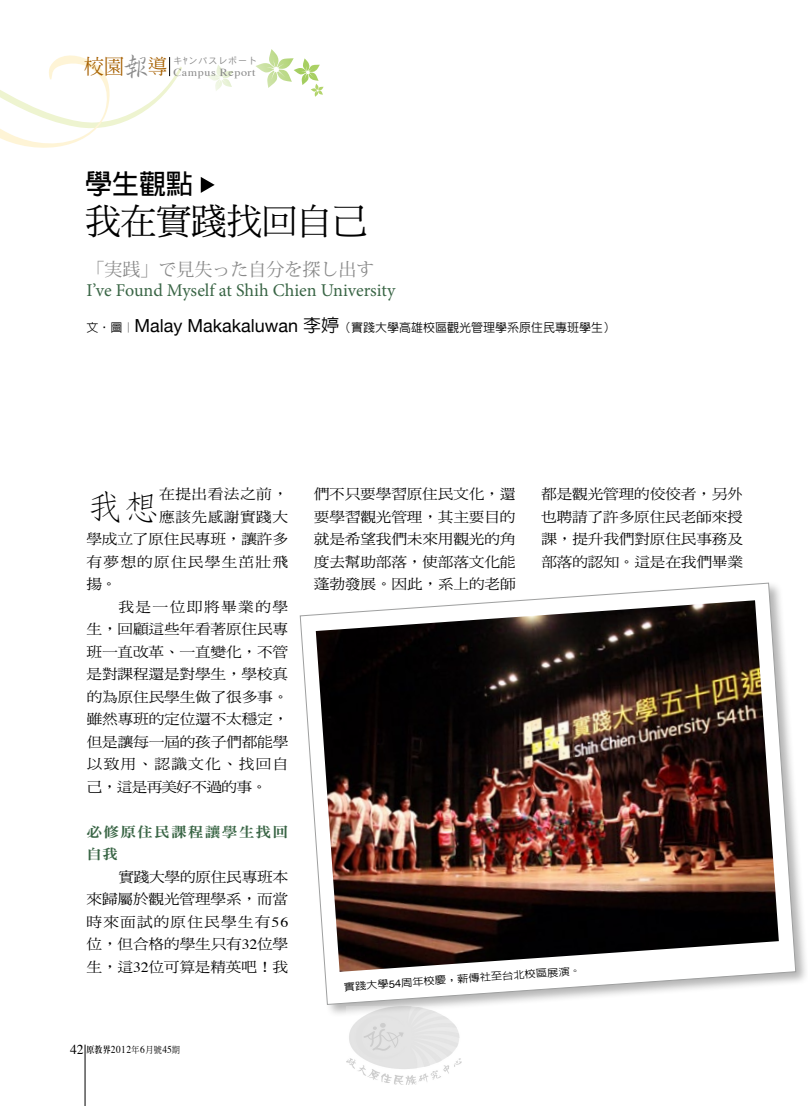
<style>
.page{position:relative;width:808px;height:1106px;background:#fff}
.page>*{position:absolute;margin:0;border:0;box-sizing:border-box;transform-origin:0 0}
.t1{font:36px "DF Ming Std W5";letter-spacing:-.02em;color:#000}
.t2{font:300 34.35px "AR Fang Song B5 HK";color:#000;scale:1.11 1}
.t3{font:700 27px "AR Hei B5";color:#000}
.t4{font:18px/20.7px "Minion Pro";color:#396545}
.t5{font:14.1px/22.5px "DF Ming Std W5";letter-spacing:-.015em;color:#000;text-align:justify;scale:1.11 1}
.t6{font:14.1px "DF Ming Std W5";letter-spacing:.075em;color:#000;scale:1.11 1}
.t7{font:14.1px "DF Ming Std W5";letter-spacing:.025em;color:#000;scale:1.11 1}
.t8{font:14.1px "DF Ming Std W9";letter-spacing:.075em;color:#396545;scale:1.11 1}
.t9{font:14.1px "DF Ming Std W5";letter-spacing:.065em;color:#000;scale:1.11 1}
.t10{font:14.1px "DF Ming Std W5";letter-spacing:-.05em;color:#000;scale:1.11 1}
.t11{font:14.1px "DF Ming Std W5";letter-spacing:.085em;color:#000;scale:1.11 1}
.t12{font:500 12px "AR Hei B5";color:#000}
.t13{font:10.8px "Times";letter-spacing:.05em;color:#898989;scale:1.11 1}
.t14{font:10.5px "Times";letter-spacing:.05em;color:#000;scale:.9 1}
.t15{font:500 10.05px "AR Hei B5";color:#000;scale:1.11 1}
.t16{font:9px "Heisei Kaku Go Std W3";letter-spacing:.1em;color:#898989}
.s1{font-family:"AR Xing Shu B5";font-weight:500;font-size:27.75px}
.s2{font-family:"Koz Min Pro";color:#898989}
.s3{font-family:"Helvetica Neue";font-weight:400;font-size:18px}
.s4{font-size:18px}
.s5{font-family:"Times"}
.s6{font-size:13.5px}
.s7{font-family:"AR Ming B5";font-weight:800;font-size:9px}
.s8{font-family:"DF Ming Std W5";font-size:9px}
.s9{font-family:"Helvetica Neue";font-weight:400}
</style>
<div class="page">
<svg style="left:256px;top:49px;width:68px;height:48px"></svg>
<svg style="left:208px;top:65px;width:25px;height:26px"></svg>
<hr style="left:85px;top:1044px;width:1px;height:62px;background:#000">
<svg style="left:0;top:55px;width:182px;height:93px"></svg>
<svg style="left:201px;top:177px;width:14px;height:16px"></svg>
<div style="left:298px;top:581px;width:510px;height:437px;background:#000;opacity:.3"></div>
<svg style="left:300px;top:582px;width:496px;height:422px"></svg>
<img style="left:316px;top:600px;width:463px;height:371px">
<img style="left:347px;top:1006px;width:114px;height:78px">
<p class="t13" style="left:84px;top:66px;width:156px"><sup>校園</sup><span class="s1">報</span><sup>導</sup> Campus Report</p>
<p class="t16" style="left:173px;top:55px;width:85px">キﾔンパスレポート</p>
<p class="t3" style="left:85px;top:170px;width:109px">學生觀點</p>
<p class="t1" style="left:85px;top:202px;width:284px">我在實踐找回自己</p>
<p class="t4" style="left:87px;top:259px;width:310px"><span class="s2">「実践」で見失った自分を探し出す<br></span>I’ve Found Myself at Shih Chien University</p>
<p class="t12" style="left:87px;top:321px;width:530px">文‧圖︱<span class="s3">Malay Makakaluwan</span> <span class="s4">李婷</span>（實踐大學高雄校區觀光管理學系原住民專班學生）</p>
<p class="t2" style="left:87px;top:489px;width:69px">我想</p>
<p class="t7" style="left:159px;top:486px;width:118px">在提出看法之前，</p>
<p class="t7" style="left:159px;top:509px;width:118px">應該先感謝實踐大</p>
<p class="t5" style="left:86px;top:527px;width:183px">學成立了原住民專班，讓許多</p>
<p class="t6" style="left:87px;top:554px;width:183px">有夢想的原住民學生茁壯飛</p>
<p class="t5" style="left:86px;top:572px;width:29px">揚。</p>
<p class="t11" style="left:118px;top:599px;width:155px">我是一位即將畢業的學</p>
<p class="t5" style="left:87px;top:617px;width:183px">生，回顧這些年看著原住民專</p>
<p class="t5" style="left:87px;top:640px;width:183px">班一直改革、一直變化，不管</p>
<p class="t5" style="left:87px;top:662px;width:183px">是對課程還是對學生，學校真</p>
<p class="t5" style="left:87px;top:685px;width:183px">的為原住民學生做了很多事。</p>
<p class="t5" style="left:87px;top:707px;width:183px">雖然專班的定位還不太穩定，</p>
<p class="t5" style="left:87px;top:730px;width:183px">但是讓每一屆的孩子們都能學</p>
<p class="t6" style="left:87px;top:756px;width:183px">以致用、認識文化、找回自</p>
<p class="t10" style="left:87px;top:779px;width:164px">己，這是再美好不過的事。</p>
<p class="t8" style="left:87px;top:824px;width:183px">必修原住民課程讓學生找回</p>
<p class="t8" style="left:87px;top:846px;width:30px">自我</p>
<p class="t5" style="left:118px;top:865px;width:154px">實踐大學的原住民專班本</p>
<p class="t5" style="left:87px;top:887px;width:183px">來歸屬於觀光管理學系，而當</p>
<p class="t9" style="left:87px;top:914px;width:183px">時來面試的原住民學生有<span class="s5">56</span></p>
<p class="t5" style="left:87px;top:932px;width:183px">位，但合格的學生只有<span class="s5">32</span>位學</p>
<p class="t5" style="left:87px;top:955px;width:183px">生，這<span class="s5">32</span>位可算是精英吧！我</p>
<p class="t14" style="left:70px;top:1042px;width:124px"><span class="s6">42</span> <span class="s7">原教界</span>2012<span class="s8">年</span>6<span class="s8">月號</span>45<span class="s8">期</span></p>
<p class="t5" style="left:314px;top:482px;width:183px">們不只要學習原住民文化，還要學習觀光管理，其主要目的就是希望我們未來用觀光的角度去幫助部落，使部落文化能蓬勃發展。因此，系上的老師</p>
<p class="t5" style="left:541px;top:482px;width:183px">都是觀光管理的佼佼者，另外也聘請了許多原住民老師來授課，提升我們對原住民事務及部落的認知。這是在我們畢業</p>
<p class="t15" style="left:343px;top:982px;width:215px;rotate:-4deg">實踐大學<span class="s9">54</span>周年校慶，薪傳社至台北校區展演。</p>
</div>
